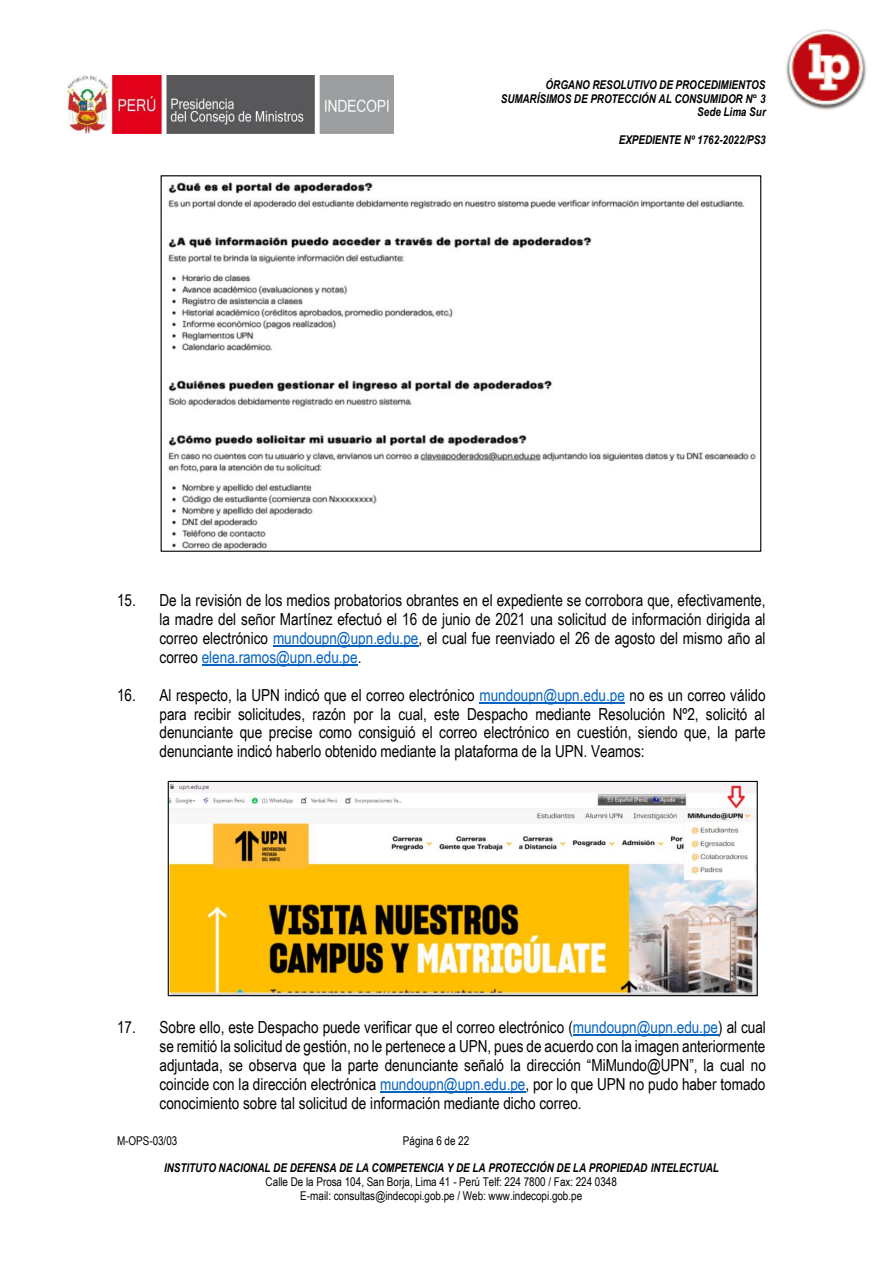
<style>
.page{position:relative;width:893px;height:1264px;background:#fff}
.page>*{position:absolute;margin:0;border:0;box-sizing:border-box;transform-origin:0 0}
.t1{font:16.5px/18.9px "Arial Narrow";color:#000;text-align:justify}
.t2{font:italic 700 12px/13.8px "Arial Narrow";color:#000;text-align:right}
.t3{font:12px/13.8px "Arial Narrow";color:#000;text-align:center}
.s1{color:#0563c1}
</style>
<div class="page">
<img style="left:67px;top:75px;width:327px;height:59px">
<hr style="left:273px;top:645px;width:145px;height:1px;background:#0563c1">
<hr style="left:202px;top:664px;width:156px;height:1px;background:#0563c1">
<hr style="left:479px;top:702px;width:146px;height:1px;background:#0563c1">
<hr style="left:573px;top:1034px;width:145px;height:1px;background:#0563c1">
<hr style="left:380px;top:1091px;width:146px;height:1px;background:#0563c1">
<img style="left:168px;top:182px;width:588px;height:367px">
<img style="left:170px;top:782px;width:586px;height:211px">
<div style="left:168px;top:780px;width:590px;height:215px;border:1px solid #000"></div>
<img style="left:786px;top:29px;width:81px;height:81px">
<p class="t2" style="left:501px;top:77px;width:267px">ÓRGANO RESOLUTIVO DE PROCEDIMIENTOS<br>SUMARÍSIMOS DE PROTECCIÓN AL CONSUMIDOR N° 3<br>Sede Lima Sur</p>
<p class="t2" style="left:619px;top:132px;width:148px">EXPEDIENTE Nº 1762-2022/PS3</p>
<p class="t1" style="left:159px;top:590px;width:608px;text-indent:-42px">15. De la revisión de los medios probatorios obrantes en el expediente se corrobora que, efectivamente, la madre del señor Martínez efectuó el 16 de junio de 2021 una solicitud de información dirigida al correo electrónico <span class="s1">mundoupn@upn.edu.pe</span>, el cual fue reenviado el 26 de agosto del mismo año al correo <span class="s1">elena.ramos@upn.edu.pe</span>.</p>
<p class="t1" style="left:160px;top:684px;width:608px;text-indent:-42px">16. Al respecto, la UPN indicó que el correo electrónico <span class="s1">mundoupn@upn.edu.pe</span> no es un correo válido para recibir solicitudes, razón por la cual, este Despacho mediante Resolución Nº2, solicitó al denunciante que precise como consiguió el correo electrónico en cuestión, siendo que, la parte denunciante indicó haberlo obtenido mediante la plataforma de la UPN. Veamos:</p>
<p class="t1" style="left:159px;top:1016px;width:608px;text-indent:-42px">17. Sobre ello, este Despacho puede verificar que el correo electrónico (<span class="s1">mundoupn@upn.edu.pe</span>) al cual se remitió la solicitud de gestión, no le pertenece a UPN, pues de acuerdo con la imagen anteriormente adjuntada, se observa que la parte denunciante señaló la dirección “MiMundo@UPN”, la cual no coincide con la dirección electrónica <span class="s1">mundoupn@upn.edu.pe</span>, por lo que UPN no pudo haber tomado conocimiento sobre tal solicitud de información mediante dicho correo.</p>
<p class="t3" style="left:117px;top:1132px;width:62px">M-OPS-03/03</p>
<p class="t3" style="left:403px;top:1132px;width:68px">Página 6 de 22</p>
<p class="t2" style="left:164px;top:1160px;width:556px">INSTITUTO NACIONAL DE DEFENSA DE LA COMPETENCIA Y DE LA PROTECCIÓN DE LA PROPIEDAD INTELECTUAL</p>
<p class="t3" style="left:266px;top:1173px;width:353px">Calle De la Prosa 104, San Borja, Lima 41 - Perú Telf: 224 7800 / Fax: 224 0348<br>E-mail: consultas@indecopi.gob.pe / Web: www.indecopi.gob.pe</p>
</div>
